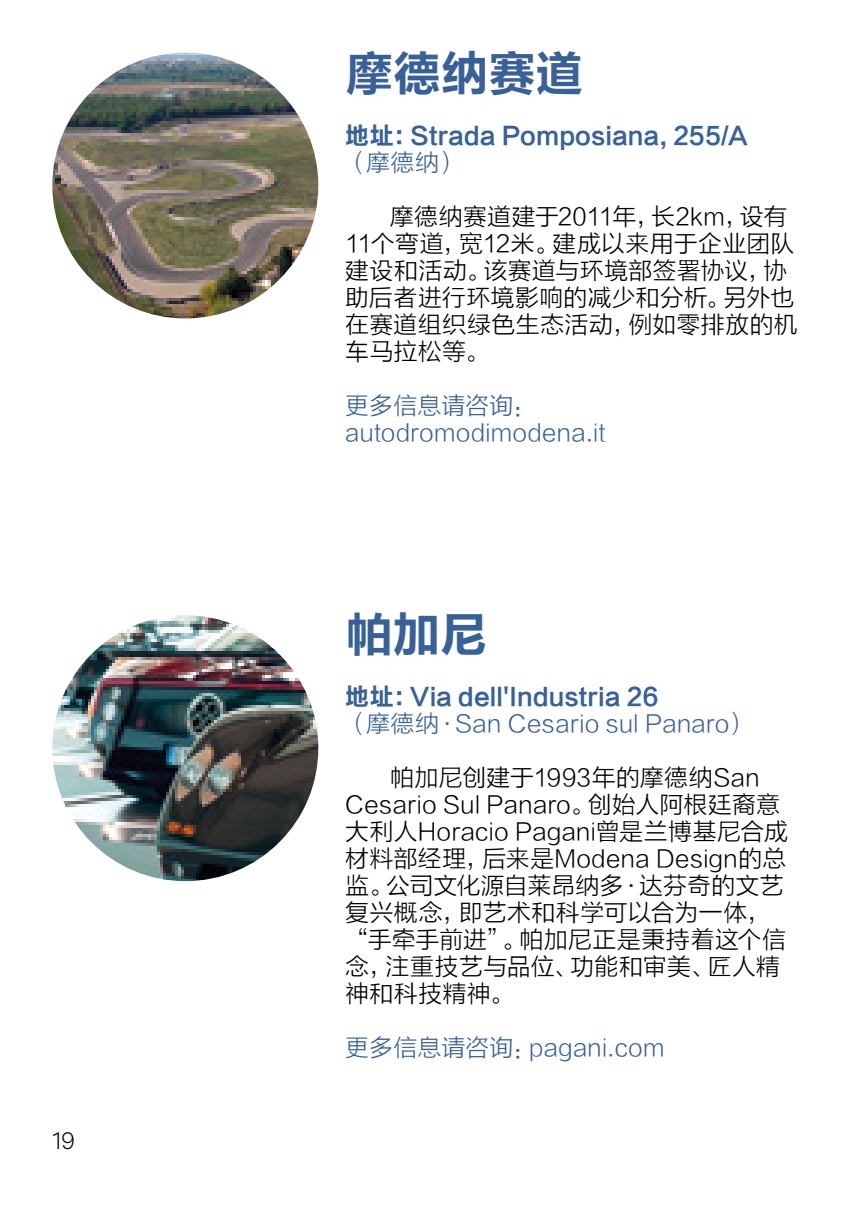
<style>
.page{position:relative;width:851px;height:1208px;background:#fff}
.page>*{position:absolute;margin:0;border:0;box-sizing:border-box;transform-origin:0 0}
.t1{font:48px "FZLTCHK GBK1 0";letter-spacing:-.015em;color:#386199}
.t2{font:300 27px "Calibre";color:#000}
.t3{font:24px/27px "FZLTXHK";letter-spacing:.005em;color:#000}
.t4{font:24px/27px "FZLTXHK";color:#386199}
.t5{font:24px "FZLTCHK GBK1 0";color:#386199}
</style>
<div class="page">
<img style="left:52px;top:615px;width:266px;height:266px;border-radius:133px">
<img style="left:52px;top:53px;width:266px;height:265px;border-radius:133px">
<p class="t2" style="left:52px;top:1125px;width:24px">19</p>
<h1 class="t1" style="left:345px;top:47px;width:240px">摩德纳赛道</h1>
<p class="t5" style="left:345px;top:122px;width:404px">地址：Strada Pomposiana, 255/A</p>
<p class="t4" style="left:345px;top:149px;width:116px">（摩德纳）</p>
<p class="t3" style="left:345px;top:203px;width:454px;text-indent:45px">摩德纳赛道建于2011年，长2km，设有<br>11个弯道，宽12米。建成以来用于企业团队建设和活动。该赛道与环境部签署协议，协助后者进行环境影响的减少和分析。另外也在赛道组织绿色生态活动，例如零排放的机车马拉松等。</p>
<p class="t4" style="left:345px;top:392px;width:262px">更多信息请咨询：autodromodimodena.it</p>
<h1 class="t1" style="left:345px;top:608px;width:144px">帕加尼</h1>
<p class="t5" style="left:345px;top:683px;width:315px">地址：Via dell'Industria 26</p>
<p class="t4" style="left:345px;top:710px;width:406px">（摩德纳·San Cesario sul Panaro）</p>
<p class="t3" style="left:345px;top:764px;width:444px;text-indent:45px">帕加尼创建于1993年的摩德纳San<br>Cesario Sul Panaro。创始人阿根廷裔意大利人Horacio Pagani曾是兰博基尼合成材料部经理，后来是Modena Design的总监。公司文化源自莱昂纳多·达芬奇的文艺复兴概念，即艺术和科学可以合为一体，“手牵手前进”。帕加尼正是秉持着这个信念，注重技艺与品位、功能和审美、匠人精神和科技精神。</p>
<p class="t4" style="left:345px;top:1034px;width:321px">更多信息请咨询：pagani.com</p>
</div>
